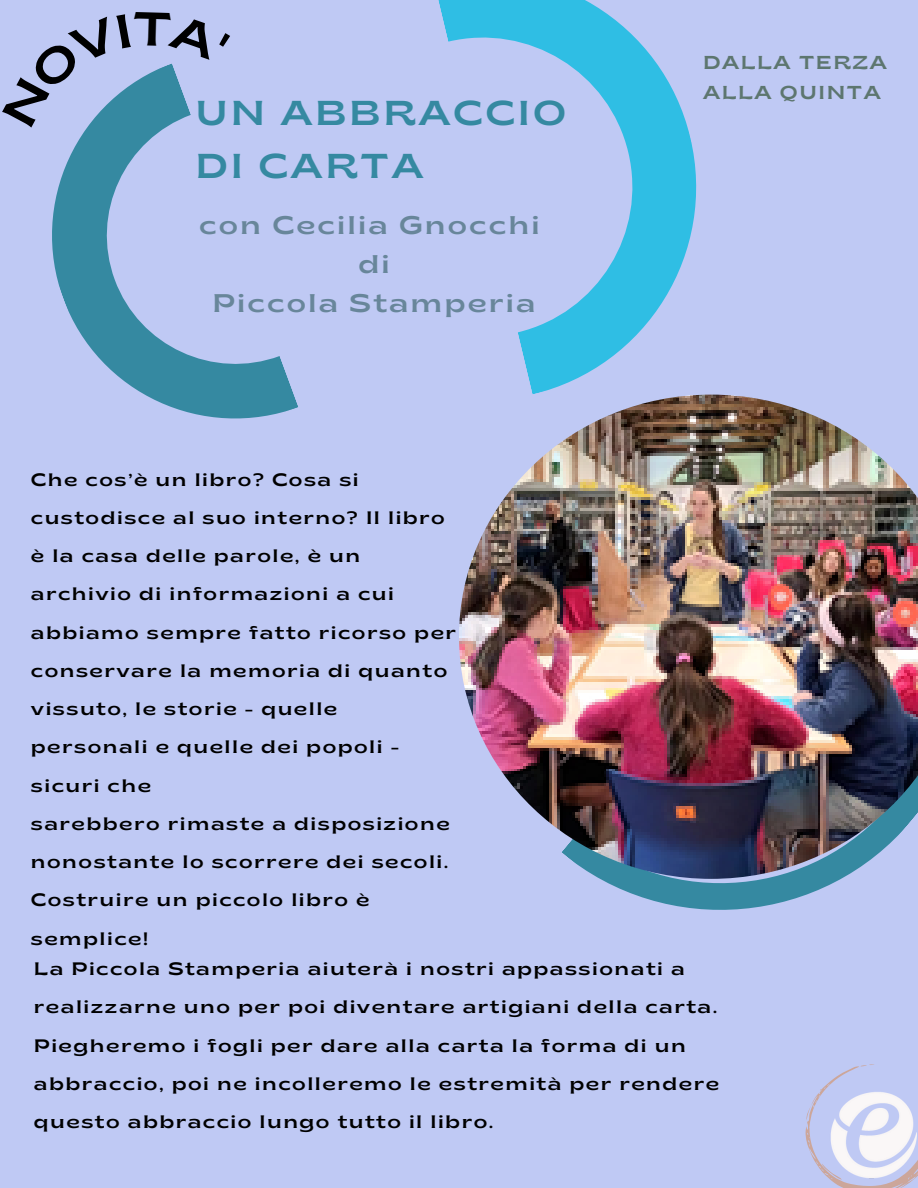
<style>
.page{position:relative;width:918px;height:1188px;background:#bfc9f4}
.page>*{position:absolute;margin:0;border:0;box-sizing:border-box;transform-origin:0 0}
.t1{font:semi-expanded 34.5px/52.8px "Brice";letter-spacing:.085em;color:#3589a1}
.t2{font:semi-expanded 25.5px/39.3px "Brice";letter-spacing:.085em;color:#68869a;text-align:center}
.t3{font:semi-expanded 18.75px/30.3px "Brice";letter-spacing:.085em;color:#5d766f}
.t4{font:semi-expanded 18px/38.2px "Brice";letter-spacing:.085em;color:#000}
</style>
<div class="page">
<svg style="left:438px;top:0;width:259px;height:394px"></svg>
<svg style="left:52px;top:128px;width:246px;height:291px"></svg>
<svg style="left:600px;top:879px;width:241px;height:31px;fill:#3589a1"></svg>
<svg style="left:806px;top:1064px;width:112px;height:124px"></svg>
<img style="left:459px;top:395px;width:459px;height:484px">
<svg style="left:87px;top:63px;width:104px;height:65px"></svg>
<h1 class="t1" style="left:196px;top:90px;width:372px">UN ABBRACCIO<br>DI CARTA</h1>
<h3 class="t2" style="left:199px;top:208px;width:342px">con Cecilia Gnocchi di<br>Piccola Stamperia</h3>
<p class="t3" style="left:703px;top:49px;width:185px">DALLA TERZA<br>ALLA QUINTA</p>
<h4 class="t4" style="left:31px;top:462px;width:427px">Che cos’è un libro? Cosa si custodisce al suo interno? Il libro è la casa delle parole, è un archivio di informazioni a cui abbiamo sempre fatto ricorso per conservare la memoria di quanto vissuto, le storie - quelle personali e quelle dei popoli - sicuri che</h4>
<p class="t4" style="left:31px;top:806px;width:420px">sarebbero rimaste a disposizione nonostante lo scorrere dei secoli.<br>Costruire un piccolo libro è semplice!</p>
<h2 class="t4" style="left:34px;top:952px;width:687px">La Piccola Stamperia aiuterà i nostri appassionati a realizzarne uno per poi diventare artigiani della carta.<br>Piegheremo i fogli per dare alla carta la forma di un abbraccio, poi ne incolleremo le estremità per rendere questo abbraccio lungo tutto il libro.</h2>
</div>
